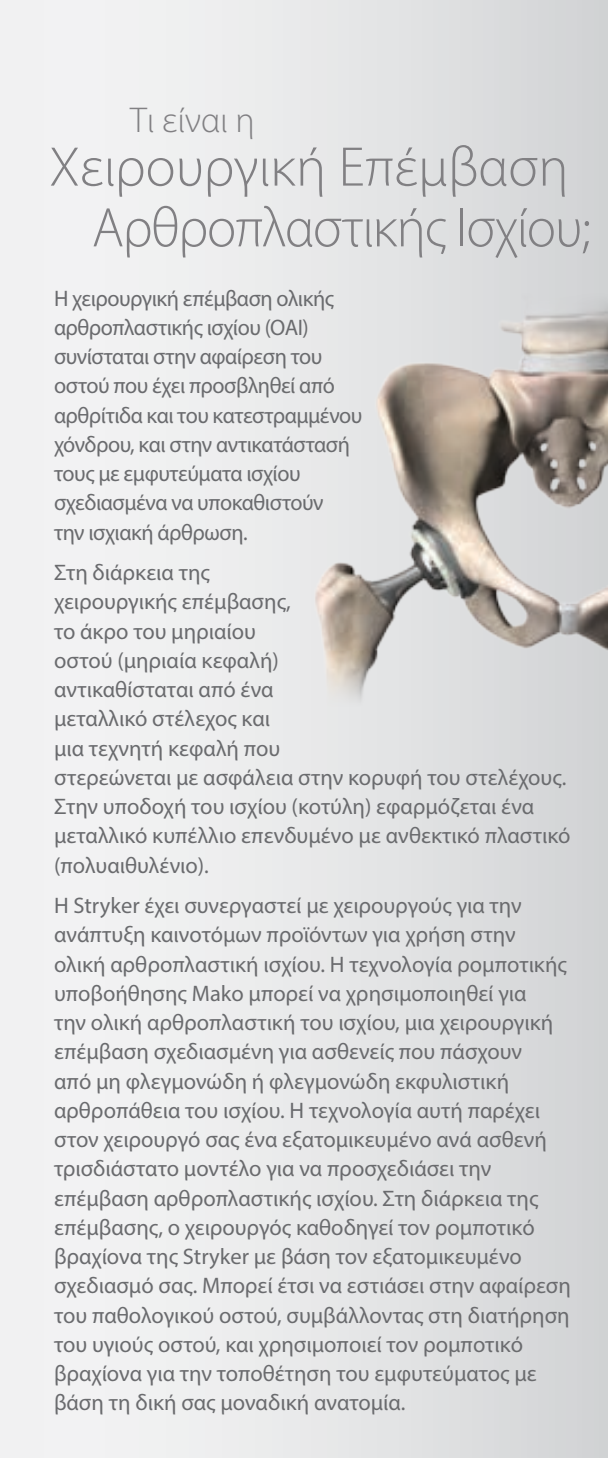
<style>
.page{position:relative;width:608px;height:1458px;background:#fff}
.page>*{position:absolute;margin:0;border:0;box-sizing:border-box;transform-origin:0 0}
.t1{font:300 56.25px/60.8px "Myriad Pro";letter-spacing:-.01em;color:#818083}
.t2{font:300 36px "Myriad Pro";color:#818083}
.t3{font:22.5px/29.2px "Myriad Pro";color:#6a6b6e}
.t4{font:22.5px/29.2px "Myriad Pro";letter-spacing:-.02em;color:#6a6b6e}
</style>
<div class="page">
<div style="left:0;top:0;width:608px;height:1458px;background:linear-gradient(to right,#f8f8f8,#d5d6d8)"></div>
<img style="left:301px;top:292px;width:307px;height:450px">
<h2 class="t2" style="left:130px;top:98px;width:126px">Τι είναι η</h2>
<h1 class="t1" style="left:92px;top:136px;width:500px;text-indent:-43px">Χειρουργική Επέμβαση<br>Αρθροπλαστικής Ισχίου;</h1>
<p class="t4" style="left:54px;top:283px;width:310px">Η χειρουργική επέμβαση ολικής αρθροπλαστικής ισχίου (ΟΑΙ) συνίσταται στην αφαίρεση του οστού που έχει προσβληθεί από αρθρίτιδα και του κατεστραμμένου χόνδρου, και στην αντικατάστασή τους με εμφυτεύματα ισχίου σχεδιασμένα να υποκαθιστούν<br>την ισχιακή άρθρωση.</p>
<p class="t3" style="left:54px;top:558px;width:518px">Στη διάρκεια της<br>χειρουργικής επέμβασης,<br>το άκρο του μηριαίου<br>οστού (μηριαία κεφαλή)<br>αντικαθίσταται από ένα<br>μεταλλικό στέλεχος και<br>μια τεχνητή κεφαλή που<br>στερεώνεται με ασφάλεια στην κορυφή του στελέχους.<br>Στην υποδοχή του ισχίου (κοτύλη) εφαρμόζεται ένα μεταλλικό κυπέλλιο επενδυμένο με ανθεκτικό πλαστικό (πολυαιθυλένιο).</p>
<p class="t3" style="left:54px;top:891px;width:518px">Η Stryker έχει συνεργαστεί με χειρουργούς για την ανάπτυξη καινοτόμων προϊόντων για χρήση στην ολική αρθροπλαστική ισχίου. Η τεχνολογία ρομποτικής υποβοήθησης Mako μπορεί να χρησιμοποιηθεί για<br>την ολική αρθροπλαστική του ισχίου, μια χειρουργική επέμβαση σχεδιασμένη για ασθενείς που πάσχουν<br>από μη φλεγμονώδη ή φλεγμονώδη εκφυλιστική αρθροπάθεια του ισχίου. Η τεχνολογία αυτή παρέχει στον χειρουργό σας ένα εξατομικευμένο ανά ασθενή τρισδιάστατο μοντέλο για να προσχεδιάσει την επέμβαση αρθροπλαστικής ισχίου. Στη διάρκεια της επέμβασης, ο χειρουργός καθοδηγεί τον ρομποτικό βραχίονα της Stryker με βάση τον εξατομικευμένο σχεδιασμό σας. Μπορεί έτσι να εστιάσει στην αφαίρεση του παθολογικού οστού, συμβάλλοντας στη διατήρηση του υγιούς οστού, και χρησιμοποιεί τον ρομποτικό βραχίονα για την τοποθέτηση του εμφυτεύματος με βάση τη δική σας μοναδική ανατομία.</p>
</div>
